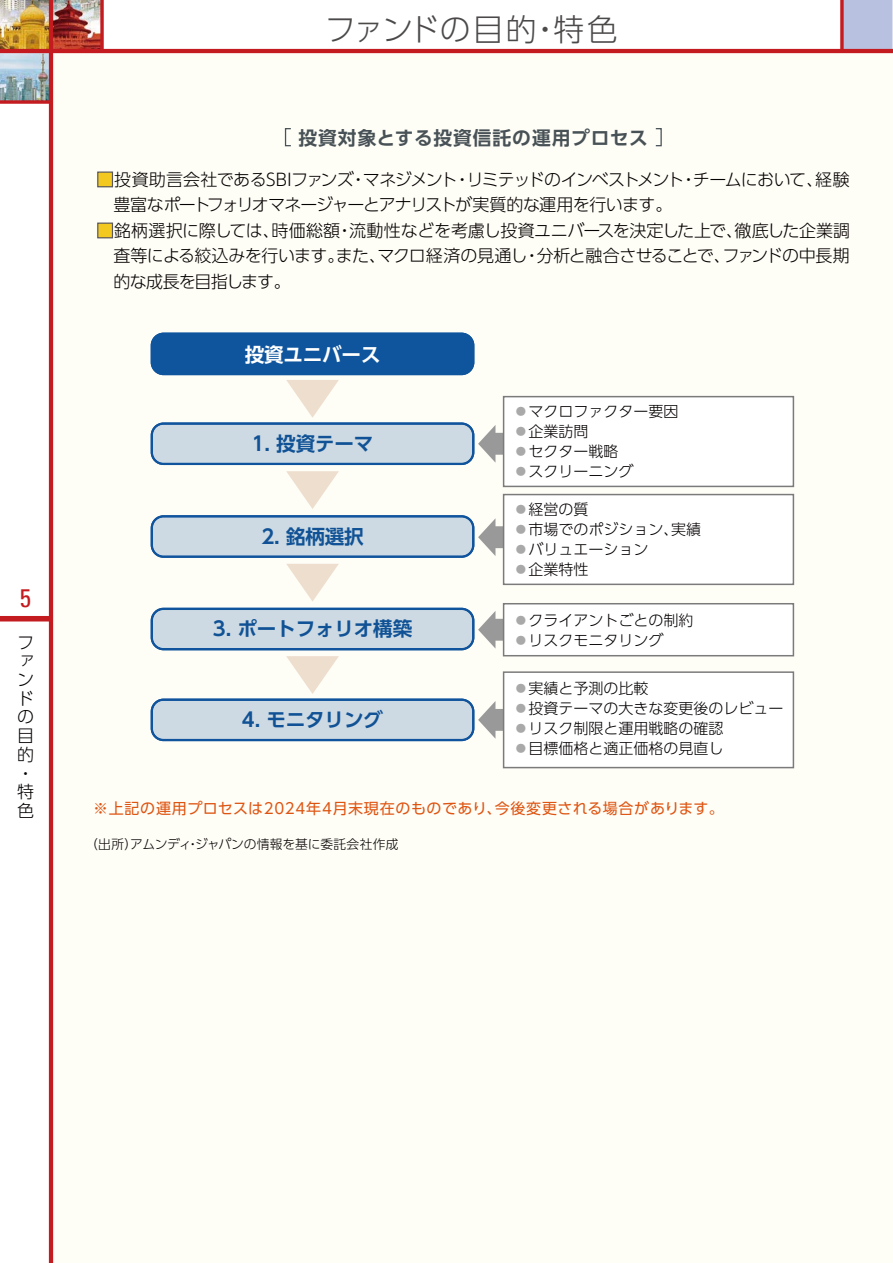
<style>
.page{position:relative;width:893px;height:1263px;background:#fff}
.page>*{position:absolute;margin:0;border:0;box-sizing:border-box;transform-origin:0 0}
.t1{font:30.9px "UD Shin Go Pro Light 90 pv RKSJ H";letter-spacing:.005em;color:#4c4949}
.t2{font:condensed 25.5px "Univers";color:#c41b20}
.t3{font:19.5px "UD Shin Go Pro De Bold 90 pv RKSJ H";letter-spacing:-.01em;color:#105295}
.t4{font:19.5px "UD Shin Go Pro De Bold 90 pv RKSJ H";letter-spacing:-.01em;color:#fff}
.t5{font:18.75px "UD Shin Go Pro De Bold 90 pv RKSJ H";letter-spacing:.05em;color:#475156}
.t6{font:16.95px/18.8px "UD Shin Go Pro Light 90 pv RKSJ H";letter-spacing:-.05em;color:#050101}
.t7{font:15px "UD Shin Go Pro Light 90 pv RKSJ H";color:#050101}
.t8{font:15px "UD Shin Go Pro Regular 90 pv RKSJ H";letter-spacing:.045em;color:#de5512}
.t9{font:12.75px "UD Shin Go Pro Light 90 pv RKSJ H";letter-spacing:-.005em;color:#050101}
.s1{color:#f3c91f}
.s2{color:#a9a9a9}
</style>
<div class="page">
<img style="left:0;top:0;width:49px;height:49px">
<img style="left:53px;top:0;width:47px;height:49px">
<img style="left:0;top:53px;width:49px;height:47px">
<div style="left:842px;top:0;width:51px;height:51px;background:#b9c1e0"></div>
<svg style="left:840px;top:0;width:4px;height:49px"></svg>
<div style="left:51px;top:51px;width:842px;height:1212px;background:#fefdf6"></div>
<div style="left:0;top:616px;width:51px;height:5px;background:#c41b20"></div>
<hr style="left:49px;top:0;width:4px;height:1263px;background:#c41b20">
<hr style="left:0;top:49px;width:893px;height:4px;background:#c41b20">
<svg style="left:0;top:100px;width:49px;height:4px"></svg>
<svg style="left:100px;top:0;width:4px;height:49px"></svg>
<div style="left:97px;top:171px;width:16px;height:16px;border:1px solid #595757"></div>
<div style="left:97px;top:223px;width:16px;height:15px;border:1px solid #595757"></div>
<svg style="left:151px;top:515px;width:352px;height:43px;background:#b8cad9"></svg>
<svg style="left:151px;top:608px;width:352px;height:42px;background:#bbccda"></svg>
<div style="left:504px;top:397px;width:289px;height:89px;background:#fff"></div>
<div style="left:503px;top:396px;width:291px;height:91px;border:2px solid #7c7b7b"></div>
<div style="left:504px;top:495px;width:289px;height:89px;background:#fff"></div>
<div style="left:503px;top:494px;width:291px;height:91px;border:2px solid #7c7b7b"></div>
<div style="left:504px;top:604px;width:289px;height:52px;background:#fff"></div>
<div style="left:503px;top:603px;width:291px;height:53px;border:2px solid #7c7b7b"></div>
<div style="left:504px;top:672px;width:289px;height:96px;background:#fff"></div>
<div style="left:503px;top:671px;width:291px;height:97px;border:2px solid #7c7b7b"></div>
<svg style="left:151px;top:333px;width:413px;height:132px"></svg>
<svg style="left:286px;top:471px;width:53px;height:38px"></svg>
<svg style="left:286px;top:564px;width:53px;height:37px"></svg>
<svg style="left:151px;top:656px;width:413px;height:85px"></svg>
<div style="left:285px;top:128px;width:6px;height:18px;border:1px solid #495257"></div>
<div style="left:655px;top:128px;width:7px;height:18px;border:1px solid #495257"></div>
<h2 class="t2" style="left:20px;top:582px;width:13px">5</h2>
<p class="t6" style="left:17px;top:635px;width:18px">ファンドの目的・特色</p>
<h1 class="t1" style="left:325px;top:18px;width:295px">ファンドの目的・特色</h1>
<p class="t5" style="left:299px;top:131px;width:351px">投資対象とする投資信託の運用プロセス</p>
<p class="t6" style="left:114px;top:169px;width:738px;line-height:25.5px;text-indent:-17px"><span class="s1">■</span>投資助言会社であるSBIファンズ・マネジメント・リミテッドのインベストメント・チームにおいて、経験豊富なポートフォリオマネージャーとアナリストが実質的な運用を行います。</p>
<p class="t6" style="left:114px;top:220px;width:738px;line-height:25.5px;text-align:justify;text-indent:-17px"><span class="s1">■</span>銘柄選択に際しては、時価総額・流動性などを考慮し投資ユニバースを決定した上で、徹底した企業調査等による絞込みを行います。また、マクロ経済の見通し・分析と融合させることで、ファンドの中長期的な成長を目指します。</p>
<p class="t4" style="left:245px;top:347px;width:137px">投資ユニバース</p>
<p class="t3" style="left:252px;top:436px;width:123px">1. 投資テーマ</p>
<p class="t3" style="left:261px;top:529px;width:104px">2. 銘柄選択</p>
<p class="t3" style="left:213px;top:621px;width:201px">3. ポートフォリオ構築</p>
<p class="t3" style="left:242px;top:712px;width:143px">4. モニタリング</p>
<p class="t7" style="left:513px;top:406px;width:166px"><span class="s2">●</span>マクロファクター要因</p>
<p class="t7" style="left:513px;top:426px;width:76px"><span class="s2">●</span>企業訪問</p>
<p class="t7" style="left:513px;top:446px;width:106px"><span class="s2">●</span>セクター戦略</p>
<p class="t7" style="left:513px;top:466px;width:121px"><span class="s2">●</span>スクリーニング</p>
<p class="t7" style="left:513px;top:504px;width:76px"><span class="s2">●</span>経営の質</p>
<p class="t7" style="left:513px;top:524px;width:189px"><span class="s2">●</span>市場でのポジション、実績</p>
<p class="t7" style="left:513px;top:543px;width:136px"><span class="s2">●</span>バリュエーション</p>
<p class="t7" style="left:513px;top:563px;width:76px"><span class="s2">●</span>企業特性</p>
<p class="t7" style="left:513px;top:614px;width:181px"><span class="s2">●</span>クライアントごとの制約</p>
<p class="t7" style="left:513px;top:634px;width:151px"><span class="s2">●</span>リスクモニタリング</p>
<p class="t7" style="left:513px;top:683px;width:136px"><span class="s2">●</span>実績と予測の比較</p>
<p class="t7" style="left:513px;top:703px;width:271px"><span class="s2">●</span>投資テーマの大きな変更後のレビュー</p>
<p class="t7" style="left:513px;top:723px;width:211px"><span class="s2">●</span>リスク制限と運用戦略の確認</p>
<p class="t7" style="left:513px;top:743px;width:211px"><span class="s2">●</span>目標価格と適正価格の見直し</p>
<p class="t8" style="left:93px;top:803px;width:632px">※上記の運用プロセスは2024年4月末現在のものであり、今後変更される場合があります。</p>
<p class="t9" style="left:85px;top:839px;width:315px">（出所）アムンディ・ジャパンの情報を基に委託会社作成</p>
</div>
